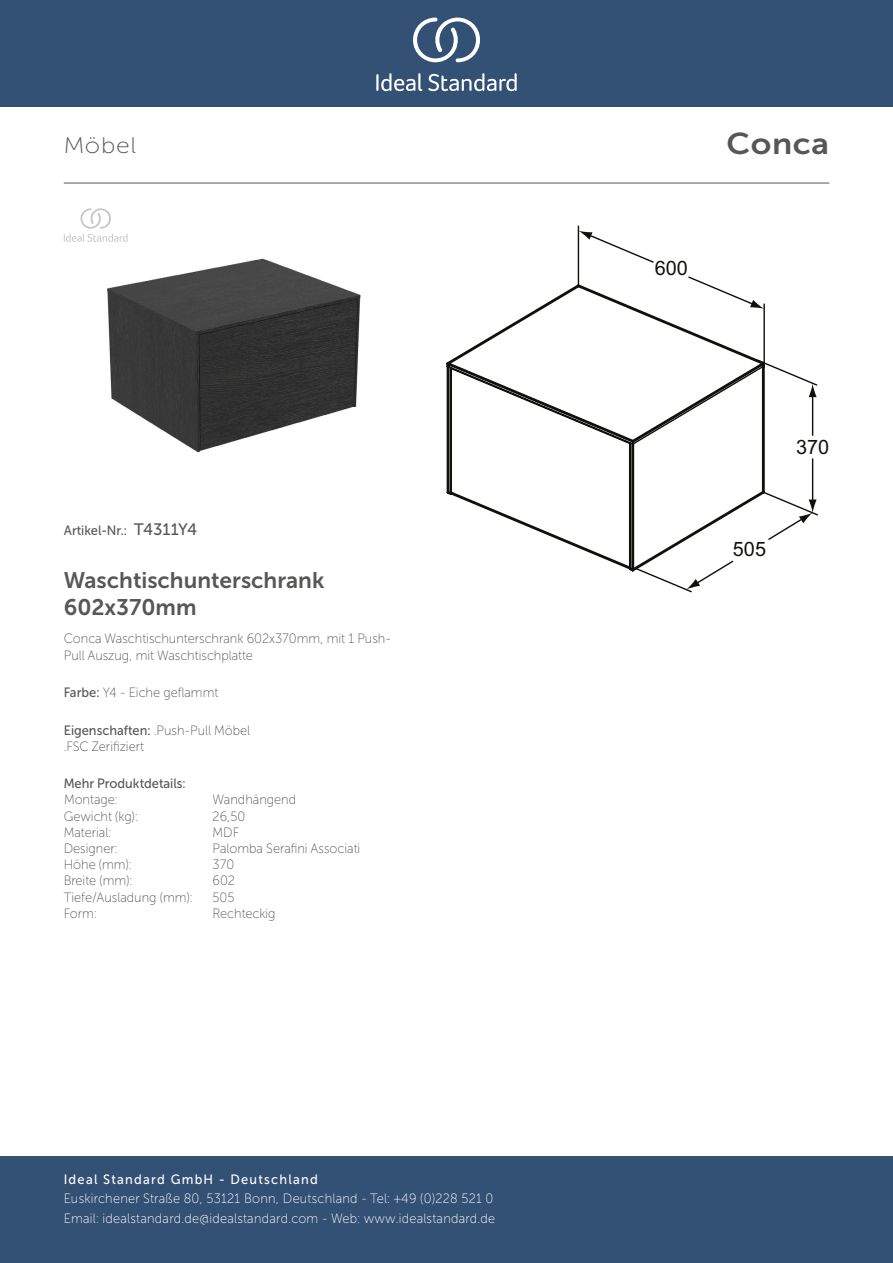
<style>
.page{position:relative;width:893px;height:1263px;background:#fff}
.page>*{position:absolute;margin:0;border:0;box-sizing:border-box;transform-origin:0 0}
._001_Produkttyp{font:30px "Museo Sans 700";letter-spacing:.02em;color:#575756;scale:1.1 1}
.t1{font:22.5px/27px "Museo Sans Cyrl 700";color:#575756}
.t2{font:22.5px "Museo Sans Cyrl 100";letter-spacing:.03em;color:#575756;scale:1.1 1}
.t3{font:19.8px "Arial";color:#12100b}
.t4{font:13.5px/19.5px "Museo Sans Cyrl 100";letter-spacing:.02em;color:#fff;scale:.95 1}
.Marketing_Descriptio{font:13.5px/16.2px "Museo Sans Cyrl 100";color:#575756;scale:.95 1}
.Features{font:13.5px/16.2px "Museo Sans Cyrl 100";color:#575756;scale:.95 1}
.sku{font:13.5px "Museo Sans Cyrl 500";color:#575756;scale:.95 1}
.Designer{font:13.5px "Museo Sans Cyrl 100";color:#575756;scale:.95 1}
.t5{font:13.5px "Museo Sans Cyrl 500";letter-spacing:.1em;color:#fff;scale:.95 1}
.Depth__mm{font:13.5px "Museo Sans Cyrl 100";color:#575756;scale:.95 1}
.Colour{font:13.5px "Museo Sans Cyrl 100";color:#575756;scale:.95 1}
.Mounting{font:13.5px "Museo Sans Cyrl 100";color:#575756;scale:.95 1}
.Net_Weight__kg{font:13.5px "Museo Sans Cyrl 100";color:#575756;scale:.95 1}
.Shape{font:13.5px "Museo Sans Cyrl 100";color:#575756;scale:.95 1}
.Width__mm{font:13.5px "Museo Sans Cyrl 100";color:#575756;scale:.95 1}
.Material{font:13.5px "Museo Sans Cyrl 100";color:#575756;scale:.95 1}
.Height__mm{font:13.5px "Museo Sans Cyrl 100";color:#575756;scale:.95 1}
.s1{font-size:16.5px}
.s2{font-family:"Museo Sans Cyrl 500"}
</style>
<div class="page">
<div style="left:0;top:1157px;width:893px;height:106px;background:#335075"></div>
<div style="left:0;top:0;width:893px;height:107px;background:#335075"></div>
<svg style="left:428px;top:73px;width:89px;height:18px"></svg>
<svg style="left:376px;top:73px;width:46px;height:18px"></svg>
<svg style="left:413px;top:18px;width:67px;height:44px"></svg>
<hr style="left:64px;top:183px;width:765px;height:1px;background:#575756">
<svg style="left:446px;top:231px;width:372px;height:358px"></svg>
<img style="left:107px;top:258px;width:254px;height:195px">
<svg style="left:64px;top:208px;width:64px;height:34px"></svg>
<p class="t2" style="left:64px;top:134px;width:67px">Möbel</p>
<p class="sku" style="left:64px;top:523px;width:142px">Artikel-Nr.: <span class="s1">T4311Y4</span></p>
<p class="t1" style="left:64px;top:566px;width:262px">Waschtischunterschrank<br>602x370mm</p>
<p class="Marketing_Descriptio" style="left:64px;top:631px;width:346px">Conca Waschtischunterschrank 602x370mm, mit 1 Push-<br>Pull Auszug, mit Waschtischplatte</p>
<p class="Colour" style="left:64px;top:685px;width:164px"><span class="s2">Farbe:</span> Y4 - Eiche geflammt</p>
<p class="Features" style="left:64px;top:722px;width:198px"><span class="s2">Eigenschaften:</span> .Push-Pull Möbel .FSC Zerifiziert</p>
<p class="sku" style="left:64px;top:776px;width:130px">Mehr Produktdetails:</p>
<p class="Mounting" style="left:64px;top:793px;width:58px">Montage:</p>
<p class="Mounting" style="left:213px;top:793px;width:89px">Wandhängend</p>
<p class="Net_Weight__kg" style="left:64px;top:809px;width:79px">Gewicht (kg):</p>
<p class="Net_Weight__kg" style="left:213px;top:809px;width:36px">26,50</p>
<p class="Material" style="left:64px;top:825px;width:51px">Material:</p>
<p class="Material" style="left:213px;top:825px;width:29px">MDF</p>
<p class="Designer" style="left:64px;top:841px;width:58px">Designer:</p>
<p class="Designer" style="left:213px;top:841px;width:157px">Palomba Serafini Associati</p>
<p class="Height__mm" style="left:64px;top:857px;width:73px">Höhe (mm):</p>
<p class="Height__mm" style="left:213px;top:857px;width:24px">370</p>
<p class="Width__mm" style="left:64px;top:874px;width:74px">Breite (mm):</p>
<p class="Width__mm" style="left:213px;top:874px;width:25px">602</p>
<p class="Depth__mm" style="left:64px;top:890px;width:137px">Tiefe/Ausladung (mm):</p>
<p class="Depth__mm" style="left:213px;top:890px;width:25px">505</p>
<p class="Shape" style="left:64px;top:906px;width:36px">Form:</p>
<p class="Shape" style="left:213px;top:906px;width:68px">Rechteckig</p>
<p class="t5" style="left:64px;top:1172px;width:269px">Ideal Standard GmbH - Deutschland</p>
<p class="t4" style="left:64px;top:1189px;width:456px">Euskirchener Straße 80, 53121 Bonn, Deutschland - Tel: +49 (0)228 521 0<br>Email: idealstandard.de@idealstandard.com - Web: www.idealstandard.de</p>
<p class="_001_Produkttyp" style="left:726px;top:127px;width:95px">Conca</p>
<p class="t3" style="left:655px;top:254px;width:35px">600</p>
<p class="t3" style="left:796px;top:433px;width:35px">370</p>
<p class="t3" style="left:733px;top:536px;width:35px">505</p>
</div>
